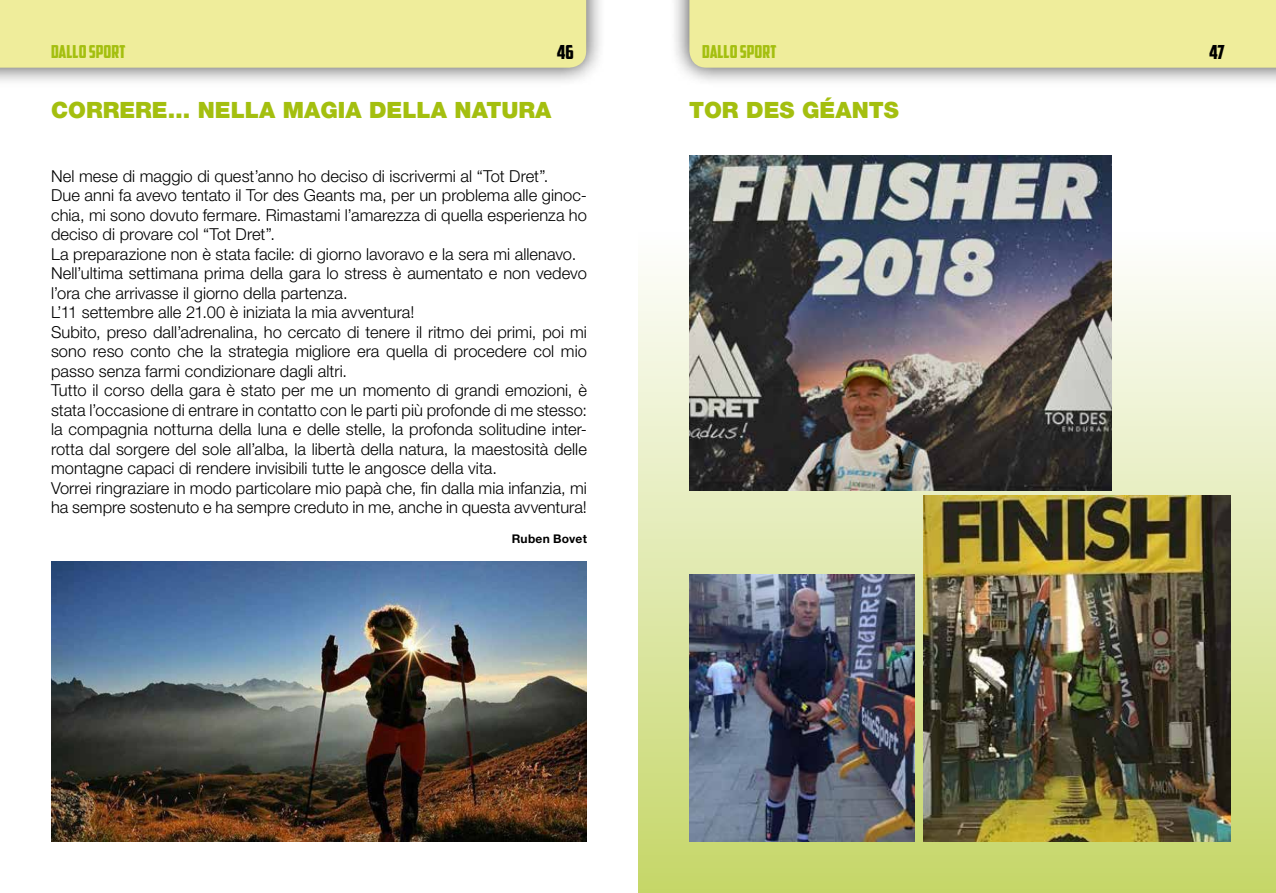
<style>
.page{position:relative;width:1276px;height:893px;background:#fff}
.page>*{position:absolute;margin:0;border:0;box-sizing:border-box;transform-origin:0 0}
.t1{font:900 22.5px "Helvetica Neue LT Std";color:#a4bf0f}
.t2{font:19.5px "American Captain";color:#000}
.t3{font:18px "American Captain";color:#a4bf0f}
.t4{font:300 16.5px/19.5px "Helvetica Neue LT Std";color:#000}
.t5{font:700 12px "Helvetica Neue LT Std";letter-spacing:.02em;color:#000}
</style>
<div class="page">
<div style="left:0;top:0;width:606px;height:88px;background:#000;opacity:.75"></div>
<div style="left:0;top:0;width:586px;height:68px;background:#efed9b"></div>
<div style="left:669px;top:0;width:607px;height:88px;background:#000;opacity:.75"></div>
<div style="left:689px;top:0;width:587px;height:68px;background:#efed9b"></div>
<img style="left:51px;top:561px;width:536px;height:281px">
<div style="left:638px;top:149px;width:638px;height:744px;background:linear-gradient(to bottom,#fff,#c2d267)"></div>
<img style="left:689px;top:156px;width:422px;height:335px">
<img style="left:689px;top:574px;width:225px;height:268px">
<img style="left:923px;top:495px;width:307px;height:347px">
<p class="t3" style="left:51px;top:41px;width:76px">dallO SPORT</p>
<p class="t2" style="left:557px;top:40px;width:19px">46</p>
<p class="t3" style="left:702px;top:41px;width:76px">dallO SPORT</p>
<p class="t2" style="left:1209px;top:40px;width:17px">47</p>
<h1 class="t1" style="left:51px;top:97px;width:502px">CORRERE… NELLA MAGIA DELLA NATURA</h1>
<p class="t4" style="left:51px;top:166px;width:537px">Nel mese di maggio di quest’anno ho deciso di iscrivermi al “Tot Dret”.<br>Due anni fa avevo tentato il Tor des Geants ma, per un problema alle ginoc&shy;chia, mi sono dovuto fermare. Rimastami l’amarezza di quella esperienza ho deciso di provare col “Tot Dret”.<br>La preparazione non è stata facile: di giorno lavoravo e la sera mi allenavo.<br>Nell’ultima settimana prima della gara lo stress è aumentato e non vedevo l’ora che arrivasse il giorno della partenza.<br>L’11 settembre alle 21.00 è iniziata la mia avventura!<br>Subito, preso dall’adrenalina, ho cercato di tenere il ritmo dei primi, poi mi sono reso conto che la strategia migliore era quella di procedere col mio passo senza farmi condizionare dagli altri.<br>Tutto il corso della gara è stato per me un momento di grandi emozioni, è stata l’occasione di entrare in contatto con le parti più profonde di me stesso: la compagnia notturna della luna e delle stelle, la profonda solitudine inter&shy;rotta dal sorgere del sole all’alba, la libertà della natura, la maestosità delle montagne capaci di rendere invisibili tutte le angosce della vita.<br>Vorrei ringraziare in modo particolare mio papà che, fin dalla mia infanzia, mi ha sempre sostenuto e ha sempre creduto in me, anche in questa avventura!</p>
<p class="t5" style="left:512px;top:532px;width:77px">Ruben Bovet</p>
<h1 class="t1" style="left:689px;top:97px;width:211px">TOR DES GÉANTS</h1>
</div>
